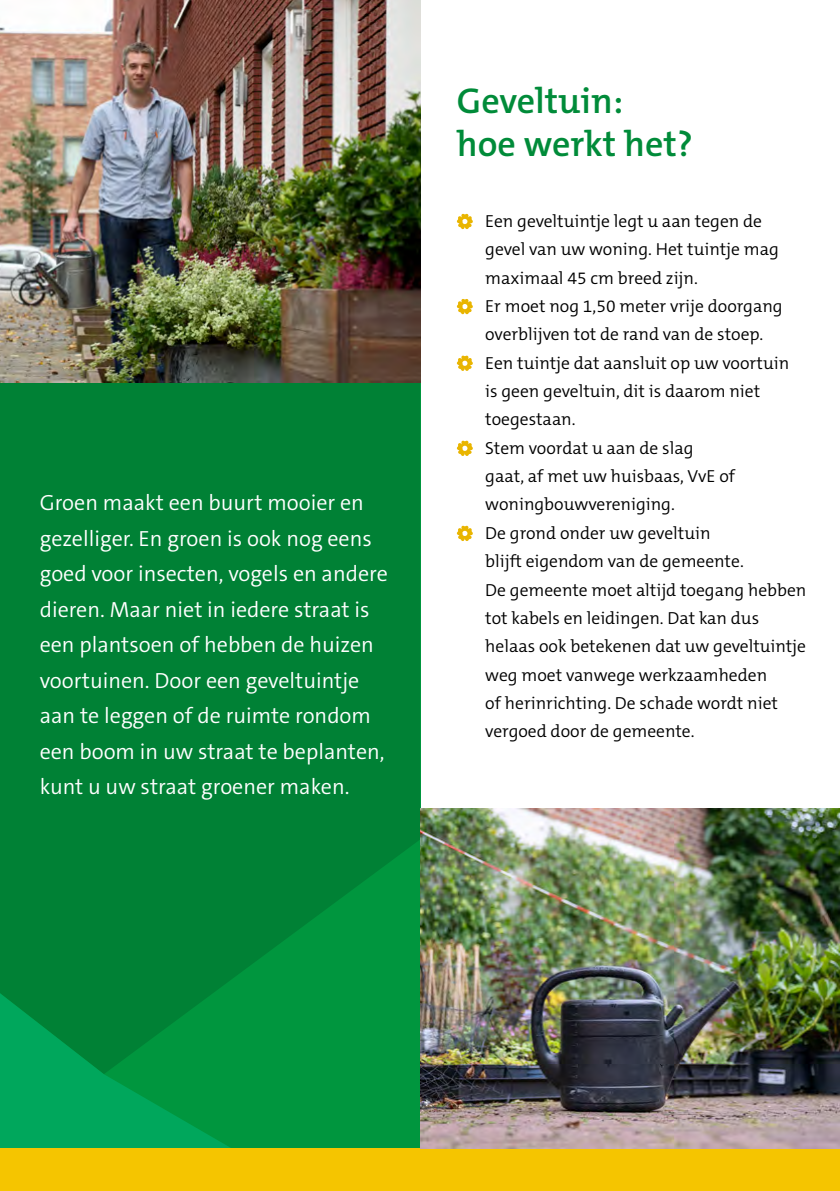
<style>
.page{position:relative;width:840px;height:1191px;background:#fff}
.page>*{position:absolute;margin:0;border:0;box-sizing:border-box;transform-origin:0 0}
.Tussenkop_Groen{font:600 36px/42.6px "The Mix C5";color:#008b39}
.Inleiding_2{font:300 22px/35.4px "The Sans C5";color:#fff}
.t1{font:300 17.6px/28.4px "The Mix C5";color:#000}
.s1{color:#c89000}
</style>
<div class="page">
<div style="left:0;top:383px;width:420px;height:765px;background:#00963e"></div>
<div style="left:0;top:383px;width:420px;height:610px;background:#008135"></div>
<div style="left:317px;top:383px;width:103px;height:147px;background:#008135"></div>
<svg style="left:0;top:993px;width:230px;height:155px"></svg>
<div style="left:0;top:1148px;width:839px;height:43px;background:#f5c500"></div>
<img style="left:0;top:0;width:420px;height:383px">
<svg style="left:456px;top:214px;width:16px;height:15px"></svg>
<svg style="left:456px;top:299px;width:16px;height:15px"></svg>
<svg style="left:456px;top:356px;width:16px;height:15px"></svg>
<svg style="left:456px;top:441px;width:16px;height:15px"></svg>
<svg style="left:456px;top:526px;width:16px;height:15px"></svg>
<img style="left:420px;top:808px;width:419px;height:340px">
<p class="Inleiding_2" style="left:40px;top:485px;width:349px">Groen maakt een buurt mooier en gezelliger. En groen is ook nog eens goed voor insecten, vogels en andere dieren. Maar niet in iedere straat is een plantsoen of hebben de huizen voortuinen. Door een geveltuintje aan te leggen of de ruimte rondom een boom in uw straat te beplanten, kunt u uw straat groener maken.</p>
<h2 class="Tussenkop_Groen" style="left:456px;top:80px;width:237px">Geveltuin:<br>hoe werkt het?</h2>
<p class="t1" style="left:485px;top:207px;width:295px;text-indent:-28px"><span class="s1">•</span> Een geveltuintje legt u aan tegen de gevel van uw woning. Het tuintje mag maximaal 45 cm breed zijn.</p>
<p class="t1" style="left:456px;top:292px;width:327px;text-align:center"><span class="s1">•</span> Er moet nog 1,50 meter vrije doorgang overblijven tot de rand van de stoep.</p>
<p class="t1" style="left:485px;top:349px;width:305px;text-indent:-28px"><span class="s1">•</span> Een tuintje dat aansluit op uw voortuin is geen geveltuin, dit is daarom niet toegestaan.</p>
<p class="t1" style="left:485px;top:434px;width:251px;text-indent:-28px"><span class="s1">•</span> Stem voordat u aan de slag gaat, af met uw huisbaas, VvE of woningbouwvereniging.</p>
<p class="t1" style="left:485px;top:519px;width:322px;text-indent:-28px"><span class="s1">•</span> De grond onder uw geveltuin<br>blijft eigendom van de gemeente.<br>De gemeente moet altijd toegang hebben tot kabels en leidingen. Dat kan dus helaas ook betekenen dat uw geveltuintje weg moet vanwege werkzaamheden<br>of herinrichting. De schade wordt niet vergoed door de gemeente.</p>
</div>
